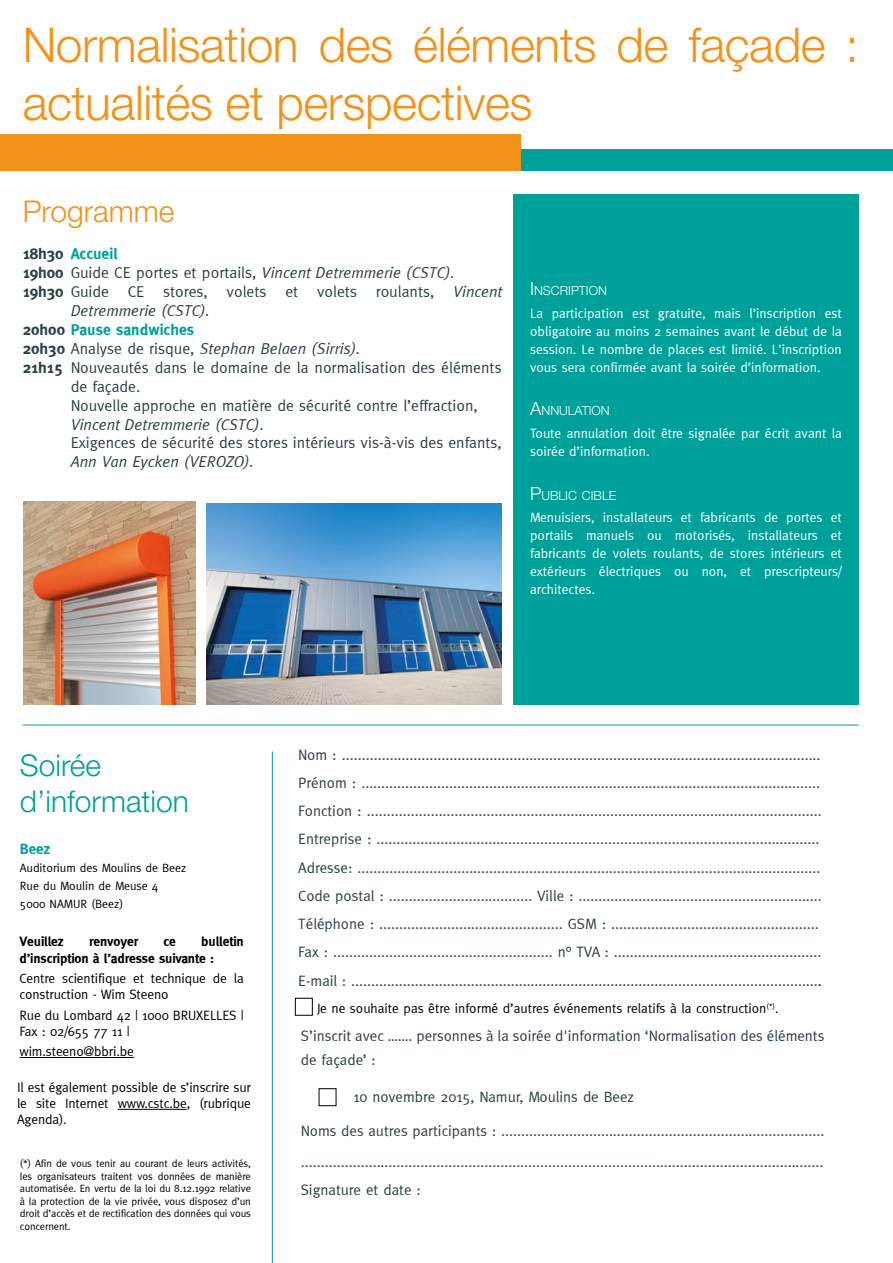
<style>
.page{position:relative;width:893px;height:1263px;background:#fff}
.page>*{position:absolute;margin:0;border:0;box-sizing:border-box;transform-origin:0 0}
.t1{font:300 48px/57.6px "Helvetica Neue LT Std";letter-spacing:-.01em;color:#f39219}
.t2{font:300 30px/36px "Helvetica Neue LT Std";color:#00a09a}
.t3{font:300 30px "Helvetica Neue LT Std";color:#f39219}
.t4{font:15.75px/18.9px "Meta";color:#294143}
.t5{font:italic 15.75px "Meta";color:#294143}
.t6{font:700 15.75px "Meta";color:#00a09a}
.basis{font:15px/24px "Meta";color:#294143}
.basis-2{font:700 15px "Meta";color:#00a09a}
.basis-3{font:13.5px/18px "Meta";color:#fff;text-align:justify}
.basis-4{font:13.5px/16.2px "Meta";letter-spacing:-.01em;color:#000}
.basis-5{font:700 13.5px/16.2px "Meta";letter-spacing:-.01em;color:#000}
.t7{font:300 12.6px "Helvetica Neue LT Std";color:#fff}
.basis-6{font:12px "Meta";color:#000}
.basis-7{font:10.5px/12.6px "Meta";letter-spacing:-.01em;color:#000;text-align:justify}
.s1{color:#294143}
.s2{font-weight:700;font-style:normal}
.s3{font-style:normal}
.s4{font-weight:700}
.s5{font-style:italic}
.s6{font-size:18px}
.s7{color:#000}
</style>
<div class="page">
<div style="left:512px;top:150px;width:381px;height:21px;background:#00a09a"></div>
<div style="left:0;top:134px;width:520px;height:37px;background:#f39219"></div>
<div style="left:513px;top:194px;width:346px;height:511px;background:#00a09a"></div>
<hr style="left:23px;top:725px;width:836px;height:1px;background:#00a09a">
<hr style="left:272px;top:751px;width:1px;height:512px;background:#00a09a">
<div style="left:319px;top:1088px;width:17px;height:18px;border:1px solid #000"></div>
<img style="left:23px;top:502px;width:173px;height:203px">
<img style="left:207px;top:503px;width:295px;height:202px">
<hr style="left:19px;top:1057px;width:115px;height:1px;background:#000">
<hr style="left:118px;top:1109px;width:69px;height:1px;background:#000">
<p class="t1" style="left:23px;top:15px;width:838px">Normalisation des éléments de façade : actualités et perspectives</p>
<p class="t3" style="left:23px;top:193px;width:153px">Programme</p>
<p class="t6" style="left:23px;top:245px;width:96px"><span class="s1">18h30</span> Accueil</p>
<p class="t5" style="left:23px;top:264px;width:434px"><span class="s2">19h00</span> <span class="s3">Guide CE portes et portails,</span> Vincent Detremmerie (CSTC).</p>
<p class="t4" style="left:71px;top:282px;width:434px;text-indent:-48px"><span class="s4">19h30</span> Guide CE stores, volets et volets roulants, <span class="s5">Vincent<br>Detremmerie (CSTC).</span></p>
<p class="t6" style="left:23px;top:320px;width:173px"><span class="s1">20h00</span> Pause sandwiches</p>
<p class="t5" style="left:23px;top:339px;width:339px"><span class="s2">20h30</span> <span class="s3">Analyse de risque,</span> Stephan Belaen (Sirris).</p>
<p class="t4" style="left:71px;top:358px;width:433px;text-indent:-48px"><span class="s4">21h15</span> Nouveautés dans le domaine de la normalisation des éléments de façade.</p>
<p class="t4" style="left:71px;top:396px;width:409px">Nouvelle approche en matière de sécurité contre l’effraction,</p>
<p class="t5" style="left:71px;top:415px;width:195px">Vincent Detremmerie (CSTC)<span class="s3">.</span></p>
<p class="t4" style="left:71px;top:433px;width:433px">Exigences de sécurité des stores intérieurs vis-à-vis des enfants,<br><span class="s5">Ann Van Eycken (VEROZO).</span></p>
<p class="t7" style="left:530px;top:283px;width:78px"><span class="s6">I</span>NSCRIPTION</p>
<p class="basis-3" style="left:530px;top:304px;width:313px">La participation est gratuite, mais l’inscription est obligatoire au moins 2 semaines avant le début de la session. Le nombre de places est limité. L'inscription vous sera confirmée avant la soirée d’information.</p>
<p class="t7" style="left:530px;top:403px;width:81px"><span class="s6">A</span>NNULATION</p>
<p class="basis-3" style="left:530px;top:424px;width:313px">Toute annulation doit être signalée par écrit avant la soirée d’information.</p>
<p class="t7" style="left:530px;top:487px;width:88px"><span class="s6">P</span>UBLIC CIBLE</p>
<p class="basis-3" style="left:530px;top:508px;width:313px">Menuisiers, installateurs et fabricants de portes et portails manuels ou motorisés, installateurs et fabricants de volets roulants, de stores intérieurs et extérieurs électriques ou non, et prescripteurs/ architectes.</p>
<p class="t2" style="left:20px;top:747px;width:170px">Soirée d’information</p>
<p class="basis-2" style="left:20px;top:840px;width:32px">Beez</p>
<p class="basis-6" style="left:20px;top:861px;width:168px">Auditorium des Moulins de Beez</p>
<p class="basis-6" style="left:20px;top:879px;width:140px">Rue du Moulin de Meuse 4</p>
<p class="basis-6" style="left:20px;top:897px;width:105px">5000 NAMUR (Beez)</p>
<p class="basis-5" style="left:19px;top:933px;width:226px;text-indent:182px">bulletin d’inscription à l’adresse suivante :</p>
<p class="basis-4" style="left:19px;top:970px;width:226px">Centre scientifique et technique de la construction - Wim Steeno</p>
<p class="basis-4" style="left:19px;top:1007px;width:226px">Rue du Lombard 42 | 1000 BRUXELLES |<br>Fax : 02/655 77 11 |</p>
<p class="basis-4" style="left:19px;top:1043px;width:116px">wim.steeno@bbri.be</p>
<p class="basis-4" style="left:17px;top:1079px;width:235px;text-align:justify">Il est également possible de s’inscrire sur le site Internet www.cstc.be, (rubrique Agenda).</p>
<p class="basis-5" style="left:19px;top:933px;width:46px">Veuillez</p>
<p class="basis-5" style="left:89px;top:933px;width:51px">renvoyer</p>
<p class="basis-5" style="left:163px;top:933px;width:14px">ce</p>
<p class="basis-7" style="left:20px;top:1157px;width:232px">(*) Afin de vous tenir au courant de leurs activités, les organisateurs traitent vos données de manière automatisée. En vertu de la loi du 8.12.1992 relative à la protection de la vie privée, vous disposez d’un droit d’accès et de rectification des données qui vous concernent.</p>
<p class="basis" style="left:298px;top:742px;width:524px">Nom : ........................................................................................................................</p>
<p class="basis" style="left:298px;top:770px;width:523px">Prénom : ...................................................................................................................</p>
<p class="basis" style="left:298px;top:799px;width:525px">Fonction : ..................................................................................................................</p>
<p class="basis" style="left:298px;top:827px;width:523px">Entreprise : ...............................................................................................................</p>
<p class="basis" style="left:298px;top:855px;width:524px">Adresse: ....................................................................................................................</p>
<p class="basis" style="left:298px;top:883px;width:525px">Code postal : .................................... Ville : .............................................................</p>
<p class="basis" style="left:298px;top:912px;width:522px">Téléphone : .............................................. GSM : ....................................................</p>
<p class="basis" style="left:298px;top:940px;width:525px">Fax : ....................................................... n° TVA : ....................................................</p>
<p class="basis" style="left:298px;top:968px;width:525px">E-mail : .....................................................................................................................<span class="s7">.</span></p>
<p class="basis-4" style="left:317px;top:1000px;width:463px">Je ne souhaite pas être informé d’autres événements relatifs à la construction<sup>(*)</sup>.</p>
<p class="basis" style="left:301px;top:1023px;width:525px">S’inscrit avec ……. personnes à la soirée d'information ‘Normalisation des éléments de façade’ :</p>
<p class="basis" style="left:353px;top:1084px;width:282px">10 novembre 2015, Namur, Moulins de Beez</p>
<p class="basis" style="left:301px;top:1118px;width:525px">Noms des autres participants : .................................................................................</p>
<p class="basis" style="left:301px;top:1149px;width:524px">...................................................................................................................................</p>
<p class="basis" style="left:301px;top:1178px;width:122px">Signature et date :</p>
</div>
